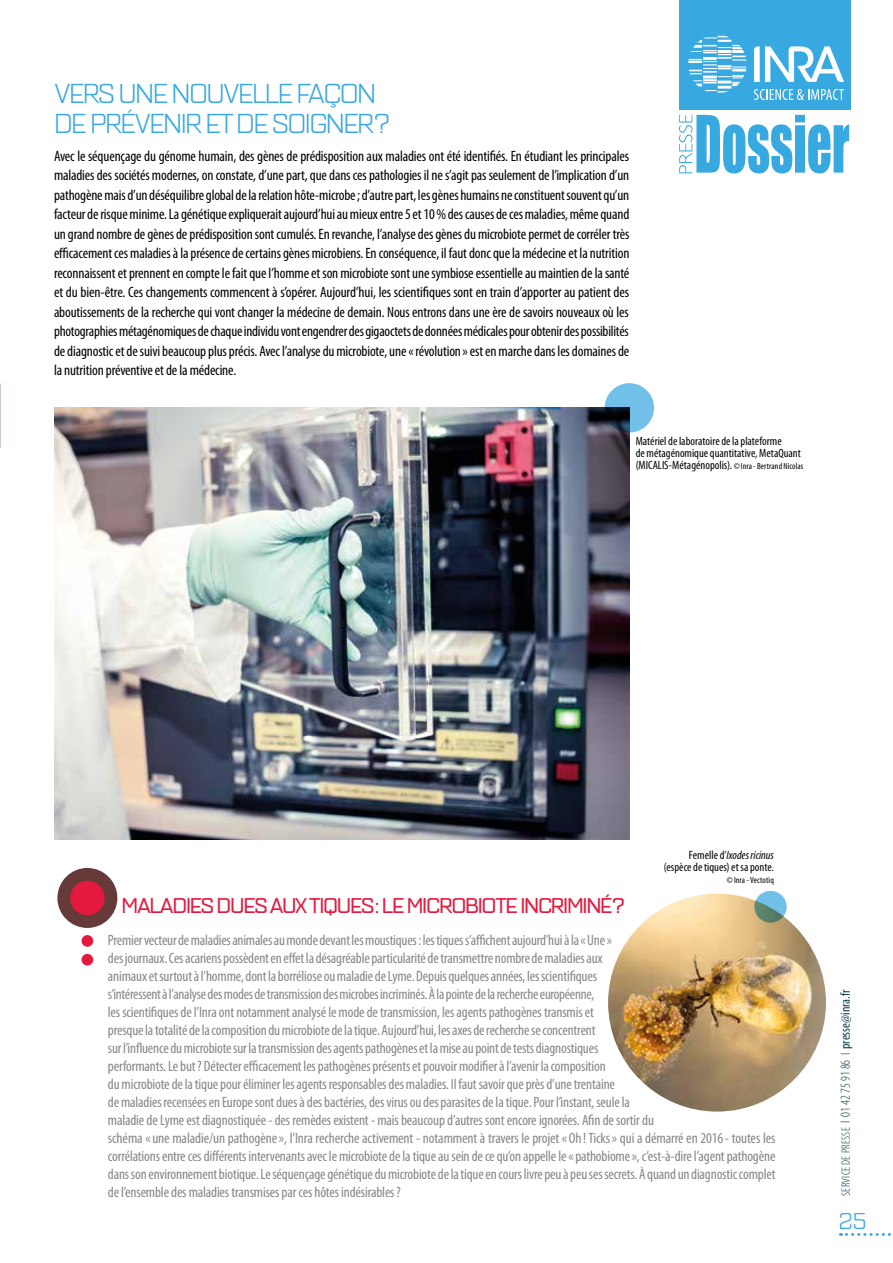
<style>
.page{position:relative;width:893px;height:1263px;background:#fff}
.page>*{position:absolute;margin:0;border:0;box-sizing:border-box;transform-origin:0 0}
.t1{font:27px/30px "Quarca Ext Boo";letter-spacing:-.06em;color:#38a8e0}
.t2{font:22.5px "Quarca Ext Boo";color:#38a8e0}
.t3{font:expanded 21px "Quarca";letter-spacing:-.06em;color:#e5193d}
.t4{font:condensed 15px/18px "Myriad Pro";letter-spacing:-.01em;color:#878787}
.t5{font:condensed 15px/19.5px "Myriad Pro";letter-spacing:-.01em;color:#000;text-align:justify}
.t6{font:condensed 12px/12px "Myriad Pro";color:#000}
.t7{font:300 condensed 12px "Myriad Pro";letter-spacing:.02em;color:#0f3e4e}
.t8{font:condensed 9px "Myriad Pro";letter-spacing:.01em;color:#000}
.s1{font-size:9px}
.s2{font-style:italic}
.s3{font-size:13.5px}
.s4{font-weight:400;font-size:13.5px}
</style>
<div class="page">
<svg style="left:840px;top:1233px;width:51px;height:3px"></svg>
<div style="left:679px;top:0;width:171px;height:110px;background:#38a8e0"></div>
<svg style="left:679px;top:115px;width:170px;height:58px"></svg>
<svg style="left:754px;top:46px;width:90px;height:36px"></svg>
<svg style="left:688px;top:36px;width:58px;height:57px"></svg>
<svg style="left:754px;top:89px;width:90px;height:11px"></svg>
<img style="left:54px;top:408px;width:575px;height:431px">
<img style="left:608px;top:894px;width:218px;height:217px;border-radius:109px">
<svg style="left:64px;top:874px;width:47px;height:47px"></svg>
<div style="left:57px;top:868px;width:60px;height:60px;border:13px solid #663a39;border-radius:50%"></div>
<div style="left:82px;top:935px;width:11px;height:12px;background:#e5193d;border-radius:50%"></div>
<div style="left:82px;top:954px;width:11px;height:11px;background:#e5193d;border-radius:50%"></div>
<svg style="left:605px;top:383px;width:49px;height:49px;background:#5694b5"></svg>
<svg style="left:754px;top:891px;width:33px;height:32px"></svg>
<h1 class="t1" style="left:54px;top:79px;width:337px">VERS UNE NOUVELLE FAÇON<br>DE PRÉVENIR ET DE SOIGNER?</h1>
<p class="t5" style="left:54px;top:147px;width:577px">Avec le séquençage du génome humain, des gènes de prédisposition aux maladies ont été identifiés. En étudiant les principales maladies des sociétés modernes, on constate, d’une part, que dans ces pathologies il ne s’agit pas seulement de l’implication d’un pathogène mais d’un déséquilibre global de la relation hôte-microbe; d’autre part, les gènes humains ne constituent souvent qu’un facteur de risque minime. La génétique expliquerait aujourd’hui au mieux entre 5 et 10% des causes de ces maladies, même quand un grand nombre de gènes de prédisposition sont cumulés. En revanche, l’analyse des gènes du microbiote permet de corréler très efficacement ces maladies à la présence de certains gènes microbiens. En conséquence, il faut donc que la médecine et la nutrition reconnaissent et prennent en compte le fait que l’homme et son microbiote sont une symbiose essentielle au maintien de la santé et du bien-être. Ces changements commencent à s’opérer. Aujourd’hui, les scientifiques sont en train d’apporter au patient des aboutissements de la recherche qui vont changer la médecine de demain. Nous entrons dans une ère de savoirs nouveaux où les photographies métagénomiques de chaque individu vont engendrer des gigaoctets de données médicales pour obtenir des possibilités de diagnostic et de suivi beaucoup plus précis. Avec l’analyse du microbiote, une «révolution » est en marche dans les domaines de la nutrition préventive et de la médecine.</p>
<p class="t6" style="left:636px;top:435px;width:169px">Matériel de laboratoire de la plateforme<br>de métagénomique quantitative, MetaQuant (MICALIS-Métagénopolis). <span class="s1">©Inra - Bertrand Nicolas</span></p>
<p class="t6" style="left:664px;top:849px;width:112px;text-align:right">Femelle d’<span class="s2">Ixodes ricinus </span>(espèce de tiques) et sa ponte.</p>
<p class="t8" style="left:727px;top:875px;width:49px">© Inra - Vectotiq</p>
<h3 class="t3" style="left:122px;top:892px;width:505px">MALADIES DUES AUX TIQUES: LE MICROBIOTE INCRIMINÉ?</h3>
<p class="t4" style="left:108px;top:931px;width:669px">Premier vecteur de maladies animales au monde devant les moustiques: les tiques s’affichent aujourd’hui à la «Une»<br>des journaux. Ces acariens possèdent en effet la désagréable particularité de transmettre nombre de maladies aux<br>animaux et surtout à l’homme, dont la borréliose ou maladie de Lyme. Depuis quelques années, les scientifiques<br>s’intéressent à l’analyse des modes de transmission des microbes incriminés. À la pointe de la recherche européenne,<br>les scientifiques de l’Inra ont notamment analysé le mode de transmission, les agents pathogènes transmis et<br>presque la totalité de la composition du microbiote de la tique. Aujourd’hui, les axes de recherche se concentrent<br>sur l’influence du microbiote sur la transmission des agents pathogènes et la mise au point de tests diagnostiques<br>performants. Le but? Détecter efficacement les pathogènes présents et pouvoir modifier à l’avenir la composition<br>du microbiote de la tique pour éliminer les agents responsables des maladies. Il faut savoir que près d’une trentaine<br>de maladies recensées en Europe sont dues à des bactéries, des virus ou des parasites de la tique. Pour l’instant, seule la<br>maladie de Lyme est diagnostiquée - des remèdes existent - mais beaucoup d’autres sont encore ignorées. Afin de sortir du<br>schéma «une maladie/un pathogène», l’Inra recherche activement - notamment à travers le projet «Oh ! Ticks» qui a démarré en 2016- toutes les corrélations entre ces différents intervenants avec le microbiote de la tique au sein de ce qu’on appelle le «pathobiome», c’est-à-dire l’agent pathogène dans son environnement biotique. Le séquençage génétique du microbiote de la tique en cours livre peu à peu ses secrets. À quand un diagnostic complet de l’ensemble des maladies transmises par ces hôtes indésirables?</p>
<p class="t7" style="left:839px;top:1196px;width:208px;rotate:-90deg">SERVICE DE PRESSE <span class="s3">I 01 42 75 91 86 I</span> <span class="s4">presse@inra.fr</span></p>
<h2 class="t2" style="left:839px;top:1207px;width:29px">25</h2>
</div>
